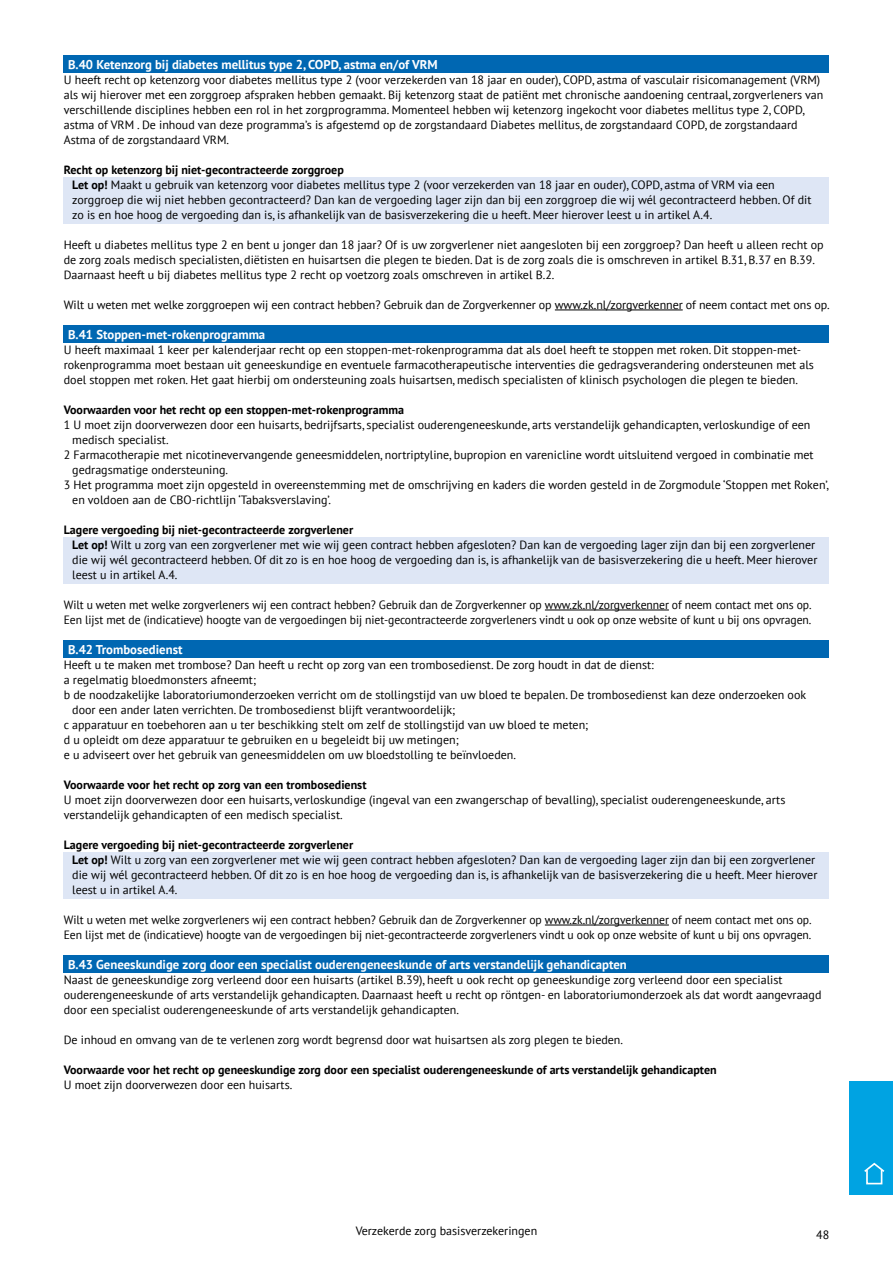
<style>
.page{position:relative;width:893px;height:1263px;background:#fff}
.page>*{position:absolute;margin:0;border:0;box-sizing:border-box;transform-origin:0 0}
.t1{font:700 12.75px "PT Sans";color:#fff}
.t2{font:12px/15px "PT Sans";color:#000}
.t3{font:700 12px "PT Sans";color:#000}
.s1{font-weight:700}
</style>
<div class="page">
<div style="left:64px;top:55px;width:765px;height:18px;background:#0067b2"></div>
<div style="left:64px;top:177px;width:765px;height:46px;background:#dee6f5"></div>
<hr style="left:555px;top:310px;width:128px;height:1px;background:#000">
<div style="left:64px;top:325px;width:765px;height:18px;background:#0067b2"></div>
<div style="left:64px;top:537px;width:765px;height:46px;background:#dee6f5"></div>
<hr style="left:545px;top:610px;width:124px;height:1px;background:#000">
<div style="left:64px;top:640px;width:765px;height:18px;background:#0067b2"></div>
<div style="left:64px;top:852px;width:765px;height:46px;background:#dee6f5"></div>
<hr style="left:545px;top:925px;width:124px;height:1px;background:#000">
<div style="left:64px;top:955px;width:765px;height:18px;background:#0067b2"></div>
<div style="left:849px;top:1081px;width:44px;height:114px;background:#00a3e2"></div>
<svg style="left:864px;top:1162px;width:21px;height:12px"></svg>
<div style="left:866px;top:1169px;width:16px;height:15px;background:#00a3e2;border:2px solid #fff"></div>
<p class="t1" style="left:68px;top:56px;width:371px">B.40 Ketenzorg bij diabetes mellitus type 2, COPD, astma en/of VRM</p>
<p class="t2" style="left:64px;top:72px;width:761px">U heeft recht op ketenzorg voor diabetes mellitus type 2 (voor verzekerden van 18 jaar en ouder), COPD, astma of vasculair risicomanagement (VRM) als wij hierover met een zorggroep afspraken hebben gemaakt. Bij ketenzorg staat de patiënt met chronische aandoening centraal, zorgverleners van verschillende disciplines hebben een rol in het zorgprogramma. Momenteel hebben wij ketenzorg ingekocht voor diabetes mellitus type 2, COPD, astma of VRM . De inhoud van deze programma’s is afgestemd op de zorgstandaard Diabetes mellitus, de zorgstandaard COPD, de zorgstandaard Astma of de zorgstandaard VRM.</p>
<p class="t2" style="left:72px;top:162px;width:741px;text-indent:-9px"><span class="s1">Recht op ketenzorg bij niet-gecontracteerde zorggroep<br>Let op!</span> Maakt u gebruik van ketenzorg voor diabetes mellitus type 2 (voor verzekerden van 18 jaar en ouder), COPD, astma of VRM via een zorggroep die wij niet hebben gecontracteerd? Dan kan de vergoeding lager zijn dan bij een zorggroep die wij wél gecontracteerd hebben. Of dit zo is en hoe hoog de vergoeding dan is, is afhankelijk van de basisverzekering die u heeft. Meer hierover leest u in artikel A.4.</p>
<p class="t2" style="left:64px;top:237px;width:761px">Heeft u diabetes mellitus type 2 en bent u jonger dan 18 jaar? Of is uw zorgverlener niet aangesloten bij een zorggroep? Dan heeft u alleen recht op de zorg zoals medisch specialisten, diëtisten en huisartsen die plegen te bieden. Dat is de zorg zoals die is omschreven in artikel B.31, B.37 en B.39.<br>Daarnaast heeft u bij diabetes mellitus type 2 recht op voetzorg zoals omschreven in artikel B.2.</p>
<p class="t2" style="left:64px;top:297px;width:767px">Wilt u weten met welke zorggroepen wij een contract hebben? Gebruik dan de Zorgverkenner op www.zk.nl/zorgverkenner of neem contact met ons op.</p>
<p class="t1" style="left:68px;top:326px;width:199px">B.41 Stoppen-met-rokenprogramma</p>
<p class="t2" style="left:64px;top:342px;width:752px">U heeft maximaal 1 keer per kalenderjaar recht op een stoppen-met-rokenprogramma dat als doel heeft te stoppen met roken. Dit stoppen-met&shy;rokenprogramma moet bestaan uit geneeskundige en eventuele farmacotherapeutische interventies die gedragsverandering ondersteunen met als doel stoppen met roken. Het gaat hierbij om ondersteuning zoals huisartsen, medisch specialisten of klinisch psychologen die plegen te bieden.</p>
<p class="t3" style="left:64px;top:402px;width:342px">Voorwaarden voor het recht op een stoppen-met-rokenprogramma</p>
<p class="t2" style="left:64px;top:417px;width:748px">1 U moet zijn doorverwezen door een huisarts, bedrijfsarts, specialist ouderengeneeskunde, arts verstandelijk gehandicapten, verloskundige of een</p>
<p class="t2" style="left:72px;top:432px;width:98px">medisch specialist.</p>
<p class="t2" style="left:64px;top:447px;width:751px">2 Farmacotherapie met nicotinevervangende geneesmiddelen, nortriptyline, bupropion en varenicline wordt uitsluitend vergoed in combinatie met</p>
<p class="t2" style="left:72px;top:462px;width:157px">gedragsmatige ondersteuning.</p>
<p class="t2" style="left:64px;top:477px;width:766px">3 Het programma moet zijn opgesteld in overeenstemming met de omschrijving en kaders die worden gesteld in de Zorgmodule ‘Stoppen met Roken’,</p>
<p class="t2" style="left:72px;top:492px;width:260px">en voldoen aan de CBO-richtlijn ‘Tabaksverslaving’.</p>
<p class="t2" style="left:72px;top:522px;width:747px;text-indent:-9px"><span class="s1">Lagere vergoeding bij niet-gecontracteerde zorgverlener<br>Let op!</span> Wilt u zorg van een zorgverlener met wie wij geen contract hebben afgesloten? Dan kan de vergoeding lager zijn dan bij een zorgverlener die wij wél gecontracteerd hebben. Of dit zo is en hoe hoog de vergoeding dan is, is afhankelijk van de basisverzekering die u heeft. Meer hierover leest u in artikel A.4.</p>
<p class="t2" style="left:64px;top:597px;width:749px">Wilt u weten met welke zorgverleners wij een contract hebben? Gebruik dan de Zorgverkenner op www.zk.nl/zorgverkenner of neem contact met ons op.<br>Een lijst met de (indicatieve) hoogte van de vergoedingen bij niet-gecontracteerde zorgverleners vindt u ook op onze website of kunt u bij ons opvragen.</p>
<p class="t1" style="left:68px;top:641px;width:116px">B.42 Trombosedienst</p>
<p class="t2" style="left:64px;top:657px;width:592px">Heeft u te maken met trombose? Dan heeft u recht op zorg van een trombosedienst. De zorg houdt in dat de dienst:</p>
<p class="t2" style="left:64px;top:672px;width:194px">a regelmatig bloedmonsters afneemt;</p>
<p class="t2" style="left:64px;top:687px;width:744px">b de noodzakelijke laboratoriumonderzoeken verricht om de stollingstijd van uw bloed te bepalen. De trombosedienst kan deze onderzoeken ook</p>
<p class="t2" style="left:72px;top:702px;width:385px">door een ander laten verrichten. De trombosedienst blijft verantwoordelijk;</p>
<p class="t2" style="left:64px;top:717px;width:526px">c apparatuur en toebehoren aan u ter beschikking stelt om zelf de stollingstijd van uw bloed te meten;</p>
<p class="t2" style="left:64px;top:732px;width:396px">d u opleidt om deze apparatuur te gebruiken en u begeleidt bij uw metingen;</p>
<p class="t2" style="left:64px;top:747px;width:454px">e u adviseert over het gebruik van geneesmiddelen om uw bloedstolling te beïnvloeden.</p>
<p class="t3" style="left:64px;top:777px;width:304px">Voorwaarde voor het recht op zorg van een trombosedienst</p>
<p class="t2" style="left:64px;top:792px;width:723px">U moet zijn doorverwezen door een huisarts, verloskundige (ingeval van een zwangerschap of bevalling), specialist ouderengeneeskunde, arts verstandelijk gehandicapten of een medisch specialist.</p>
<p class="t2" style="left:72px;top:837px;width:747px;text-indent:-9px"><span class="s1">Lagere vergoeding bij niet-gecontracteerde zorgverlener<br>Let op!</span> Wilt u zorg van een zorgverlener met wie wij geen contract hebben afgesloten? Dan kan de vergoeding lager zijn dan bij een zorgverlener die wij wél gecontracteerd hebben. Of dit zo is en hoe hoog de vergoeding dan is, is afhankelijk van de basisverzekering die u heeft. Meer hierover leest u in artikel A.4.</p>
<p class="t2" style="left:64px;top:912px;width:749px">Wilt u weten met welke zorgverleners wij een contract hebben? Gebruik dan de Zorgverkenner op www.zk.nl/zorgverkenner of neem contact met ons op.<br>Een lijst met de (indicatieve) hoogte van de vergoedingen bij niet-gecontracteerde zorgverleners vindt u ook op onze website of kunt u bij ons opvragen.</p>
<p class="t1" style="left:68px;top:956px;width:560px">B.43 Geneeskundige zorg door een specialist ouderengeneeskunde of arts verstandelijk gehandicapten</p>
<p class="t2" style="left:64px;top:972px;width:759px">Naast de geneeskundige zorg verleend door een huisarts (artikel B.39), heeft u ook recht op geneeskundige zorg verleend door een specialist ouderengeneeskunde of arts verstandelijk gehandicapten. Daarnaast heeft u recht op röntgen- en laboratoriumonderzoek als dat wordt aangevraagd door een specialist ouderengeneeskunde of arts verstandelijk gehandicapten.</p>
<p class="t2" style="left:64px;top:1032px;width:561px">De inhoud en omvang van de te verlenen zorg wordt begrensd door wat huisartsen als zorg plegen te bieden.</p>
<p class="t3" style="left:64px;top:1062px;width:654px">Voorwaarde voor het recht op geneeskundige zorg door een specialist ouderengeneeskunde of arts verstandelijk gehandicapten</p>
<p class="t2" style="left:64px;top:1077px;width:230px">U moet zijn doorverwezen door een huisarts.</p>
<p class="t2" style="left:356px;top:1223px;width:183px">Verzekerde zorg basisverzekeringen</p>
<p class="t2" style="left:816px;top:1227px;width:15px">48</p>
</div>
